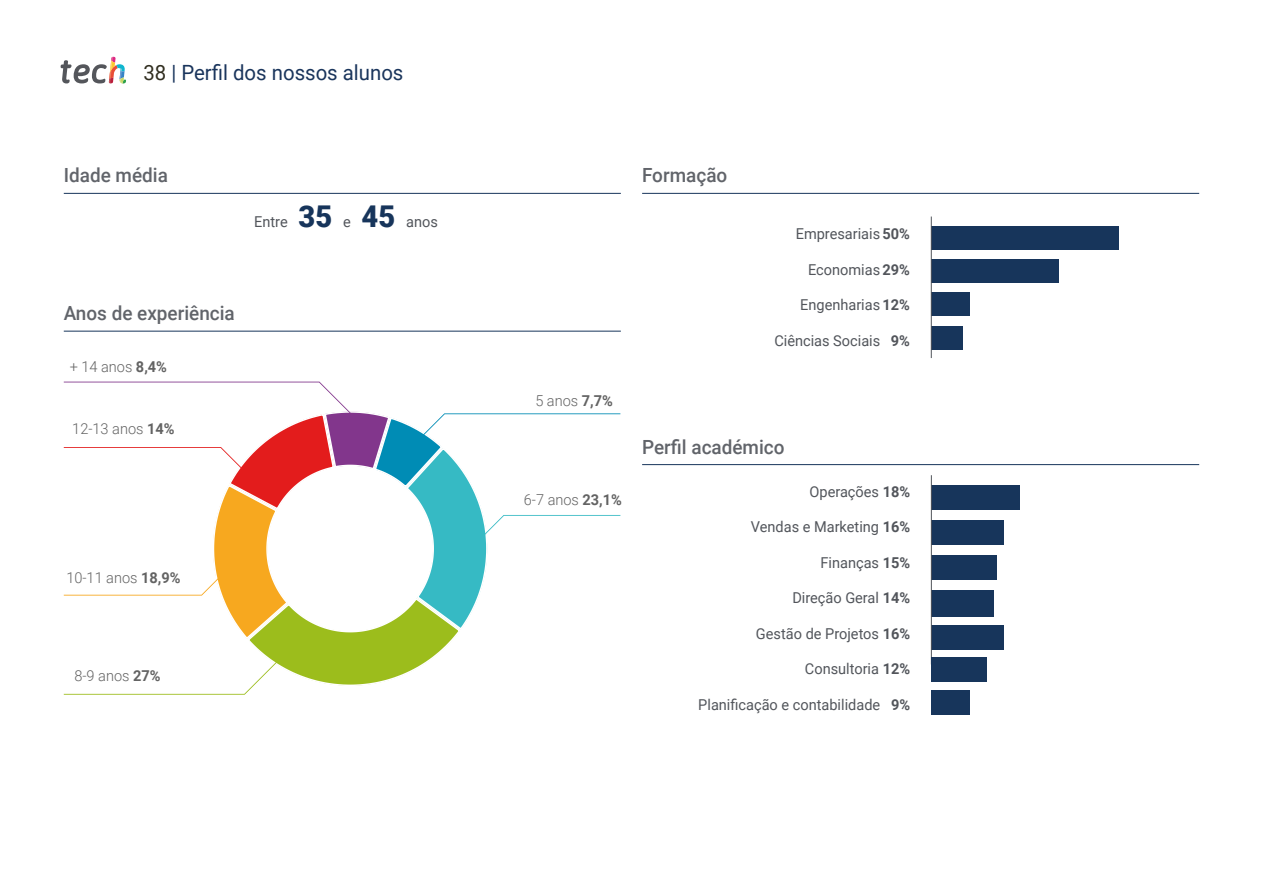
<style>
.page{position:relative;width:1263px;height:893px;background:#fff}
.page>*{position:absolute;margin:0;border:0;box-sizing:border-box;transform-origin:0 0}
.t1{font:21px "Roboto";color:#1a355c}
.t2{font:500 19.5px "Roboto";color:#61646a}
.t3{font:15px "Roboto";color:#52555b}
.t4{font:300 15px "Roboto";color:#636363}
.t5{font:700 15px "Roboto";color:#52555b}
.s1{color:#312e20}
.s2{font-weight:900;font-size:30px;color:#17355b}
.s3{font-weight:700}
</style>
<div class="page">
<svg style="left:61px;top:57px;width:65px;height:27px"></svg>
<hr style="left:64px;top:193px;width:557px;height:1px;background:#17355b">
<hr style="left:642px;top:464px;width:557px;height:1px;background:#17355b">
<div style="left:931px;top:485px;width:88px;height:25px;background:#17355b"></div>
<div style="left:931px;top:520px;width:72px;height:25px;background:#17355b"></div>
<div style="left:931px;top:555px;width:66px;height:25px;background:#17355b"></div>
<div style="left:931px;top:590px;width:62px;height:27px;background:#17355b"></div>
<div style="left:931px;top:625px;width:72px;height:24px;background:#17355b"></div>
<hr style="left:931px;top:475px;width:1px;height:189px;background:#52555b">
<hr style="left:642px;top:193px;width:557px;height:1px;background:#17355b">
<div style="left:931px;top:226px;width:187px;height:24px;background:#17355b"></div>
<div style="left:931px;top:259px;width:128px;height:24px;background:#17355b"></div>
<div style="left:931px;top:293px;width:38px;height:23px;background:#17355b"></div>
<div style="left:931px;top:326px;width:32px;height:23px;background:#17355b"></div>
<hr style="left:931px;top:217px;width:1px;height:141px;background:#52555b">
<svg style="left:64px;top:382px;width:556px;height:313px"></svg>
<div style="left:931px;top:658px;width:55px;height:24px;background:#17355b"></div>
<div style="left:931px;top:690px;width:38px;height:25px;background:#17355b"></div>
<hr style="left:64px;top:331px;width:557px;height:1px;background:#17355b">
<h1 class="t1" style="left:144px;top:57px;width:261px"><span class="s1">38</span> | Perfil dos nossos alunos</h1>
<h2 class="t2" style="left:64px;top:161px;width:106px">Idade média</h2>
<p class="t3" style="left:254px;top:211px;width:185px">Entre <span class="s2">35</span> e <span class="s2">45</span> anos</p>
<h2 class="t2" style="left:64px;top:300px;width:173px">Anos de experiência</h2>
<p class="t4" style="left:70px;top:356px;width:99px">+ 14 anos <span class="s3">8,4%</span></p>
<p class="t4" style="left:72px;top:418px;width:104px">12-13 anos <span class="s3">14%</span></p>
<p class="t4" style="left:66px;top:567px;width:116px">10-11 anos <span class="s3">18,9%</span></p>
<p class="t4" style="left:74px;top:665px;width:88px">8-9 anos <span class="s3">27%</span></p>
<p class="t4" style="left:535px;top:390px;width:79px">5 anos <span class="s3">7,7%</span></p>
<p class="t4" style="left:524px;top:489px;width:99px">6-7 anos <span class="s3">23,1%</span></p>
<h2 class="t2" style="left:642px;top:161px;width:87px">Formação</h2>
<p class="t3" style="left:796px;top:224px;width:116px">Empresariais <span class="s3">50%</span></p>
<p class="t3" style="left:808px;top:259px;width:103px">Economias <span class="s3">29%</span></p>
<p class="t3" style="left:800px;top:295px;width:111px">Engenharias <span class="s3">12%</span></p>
<p class="t3" style="left:774px;top:330px;width:107px">Ciências Sociais</p>
<p class="t5" style="left:891px;top:330px;width:21px">9%</p>
<h2 class="t2" style="left:642px;top:433px;width:144px">Perfil académico</h2>
<p class="t3" style="left:809px;top:481px;width:102px">Operações <span class="s3">18%</span></p>
<p class="t3" style="left:751px;top:516px;width:161px">Vendas e Marketing <span class="s3">16%</span></p>
<p class="t3" style="left:820px;top:552px;width:91px">Finanças <span class="s3">15%</span></p>
<p class="t3" style="left:792px;top:587px;width:119px">Direção Geral <span class="s3">14%</span></p>
<p class="t3" style="left:756px;top:623px;width:156px">Gestão de Projetos <span class="s3">16%</span></p>
<p class="t3" style="left:805px;top:658px;width:107px">Consultoria <span class="s3">12%</span></p>
<p class="t3" style="left:698px;top:694px;width:213px">Planificação e contabilidade <span class="s3">9%</span></p>
</div>
